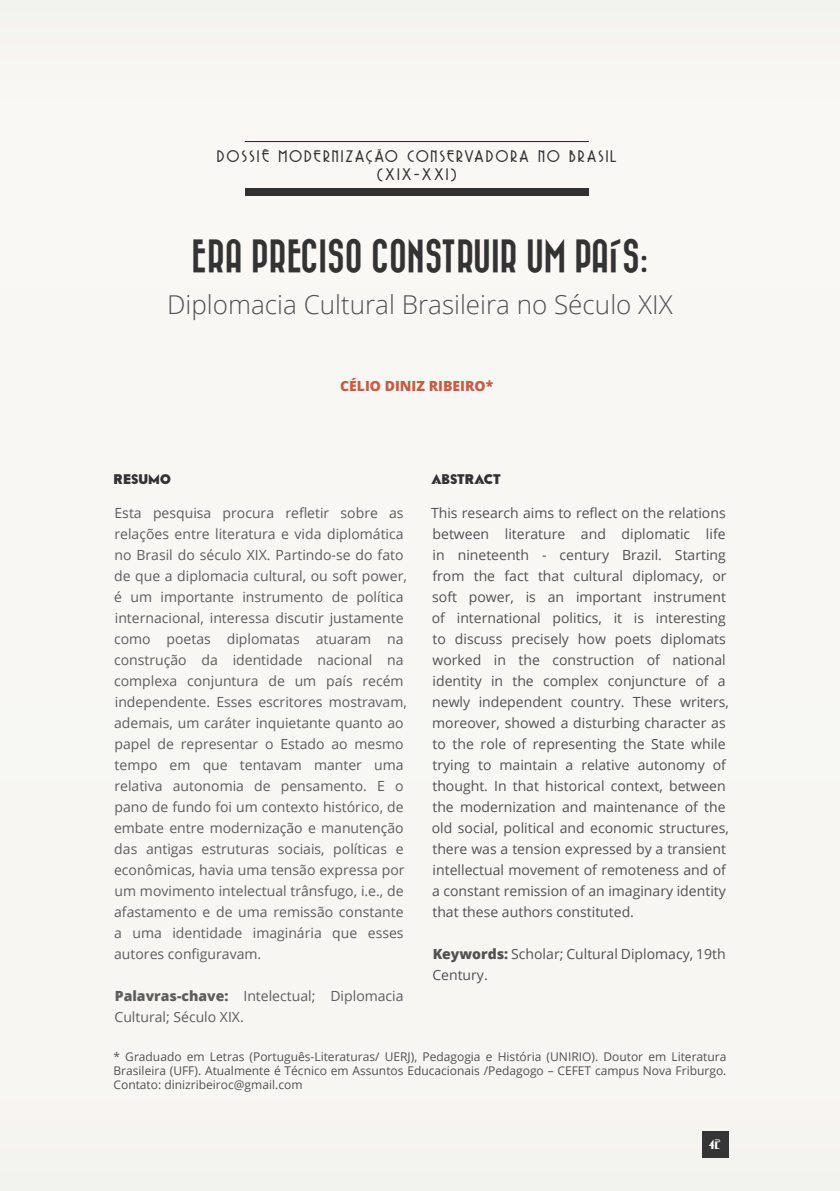
<style>
.page{position:relative;width:840px;height:1191px;background:#fff}
.page>*{position:absolute;margin:0;border:0;box-sizing:border-box;transform-origin:0 0}
.t1{font:34px "Bazar";color:#333}
.t2{font:300 26px "Open Sans";color:#515151}
.t3{font:15.6px/18px "Copasetic NF";letter-spacing:.16em;color:#333;text-align:center}
.TEXTO{font:14px/21px "Open Sans";color:#5d5d5d}
.TEXTO-2{font:14px/21px "Open Sans";color:#515151}
.t4{font:800 14px "Open Sans";color:#c65c46}
.t5{font:900 14px "RAINFALL";color:#333}
.NOTA{font:12px/14px "Open Sans";color:#515151;text-align:justify}
.t6{font:12px "Betty Noir";color:#fff}
.s1{font-weight:800}
</style>
<div class="page">
<div style="left:0;top:0;width:839px;height:1190px;background:#f8f7f4"></div>
<div style="left:701px;top:1131px;width:27px;height:26px;background:#363536"></div>
<div style="left:245px;top:189px;width:343px;height:7px;background:#313131"></div>
<hr style="left:244px;top:141px;width:344px;height:1px;background:#231f20">
<p class="t3" style="left:217px;top:148px;width:400px">DOSSIÊ MODERNIZAÇÃO CONSERVADORA NO BRASIL (XIX-XXI)</p>
<p class="t1" style="left:191px;top:239px;width:458px">ERA PRECISO CONSTRUIR UM PAÍS:</p>
<p class="t2" style="left:167px;top:286px;width:506px">Diplomacia Cultural Brasileira no Século XIX</p>
<p class="t4" style="left:340px;top:375px;width:154px">CÉLIO DINIZ RIBEIRO*</p>
<p class="t5" style="left:113px;top:473px;width:59px">RESUMO</p>
<p class="t5" style="left:431px;top:473px;width:71px">ABSTRACT</p>
<p class="TEXTO" style="left:114px;top:502px;width:294px">Esta pesquisa procura refletir sobre as relações entre literatura e vida diplomática no Brasil do século XIX. Partindo-se do fato de que a diplomacia cultural, ou soft power, é um importante instrumento de política internacional, interessa discutir justamente como poetas diplomatas atuaram na construção da identidade nacional na complexa conjuntura de um país recém independente. Esses escritores mostravam, ademais, um caráter inquietante quanto ao papel de representar o Estado ao mesmo tempo em que tentavam manter uma relativa autonomia de pensamento. E o pano de fundo foi um contexto histórico, de embate entre modernização e manutenção das antigas estruturas sociais, políticas e econômicas, havia uma tensão expressa por um movimento intelectual trânsfugo, i.e., de afastamento e de uma remissão constante a uma identidade imaginária que esses autores configuravam.</p>
<p class="TEXTO" style="left:114px;top:985px;width:290px"><span class="s1">Palavras-chave:</span> Intelectual; Diplomacia<br>Cultural; Século XIX.</p>
<p class="TEXTO-2" style="left:431px;top:502px;width:299px">This research aims to reflect on the relations between literature and diplomatic life in nineteenth - century Brazil. Starting from the fact that cultural diplomacy, or soft power, is an important instrument of international politics, it is interesting to discuss precisely how poets diplomats worked in the construction of national identity in the complex conjuncture of a newly independent country. These writers, moreover, showed a disturbing character as to the role of representing the State while trying to maintain a relative autonomy of thought. In that historical context, between the modernization and maintenance of the old social, political and economic structures, there was a tension expressed by a transient intellectual movement of remoteness and of a constant remission of an imaginary identity that these authors constituted.</p>
<p class="TEXTO-2" style="left:432px;top:943px;width:295px"><span class="s1">Keywords:</span> Scholar; Cultural Diplomacy, 19th<br>Century.</p>
<p class="NOTA" style="left:113px;top:1049px;width:614px">* Graduado em Letras (Português-Literaturas/ UERJ), Pedagogia e História (UNIRIO). Doutor em Literatura Brasileira (UFF). Atualmente é Técnico em Assuntos Educacionais /Pedagogo – CEFET campus Nova Friburgo.<br>Contato: dinizribeiroc@gmail.com</p>
<p class="t6" style="left:708px;top:1138px;width:13px">42</p>
</div>
